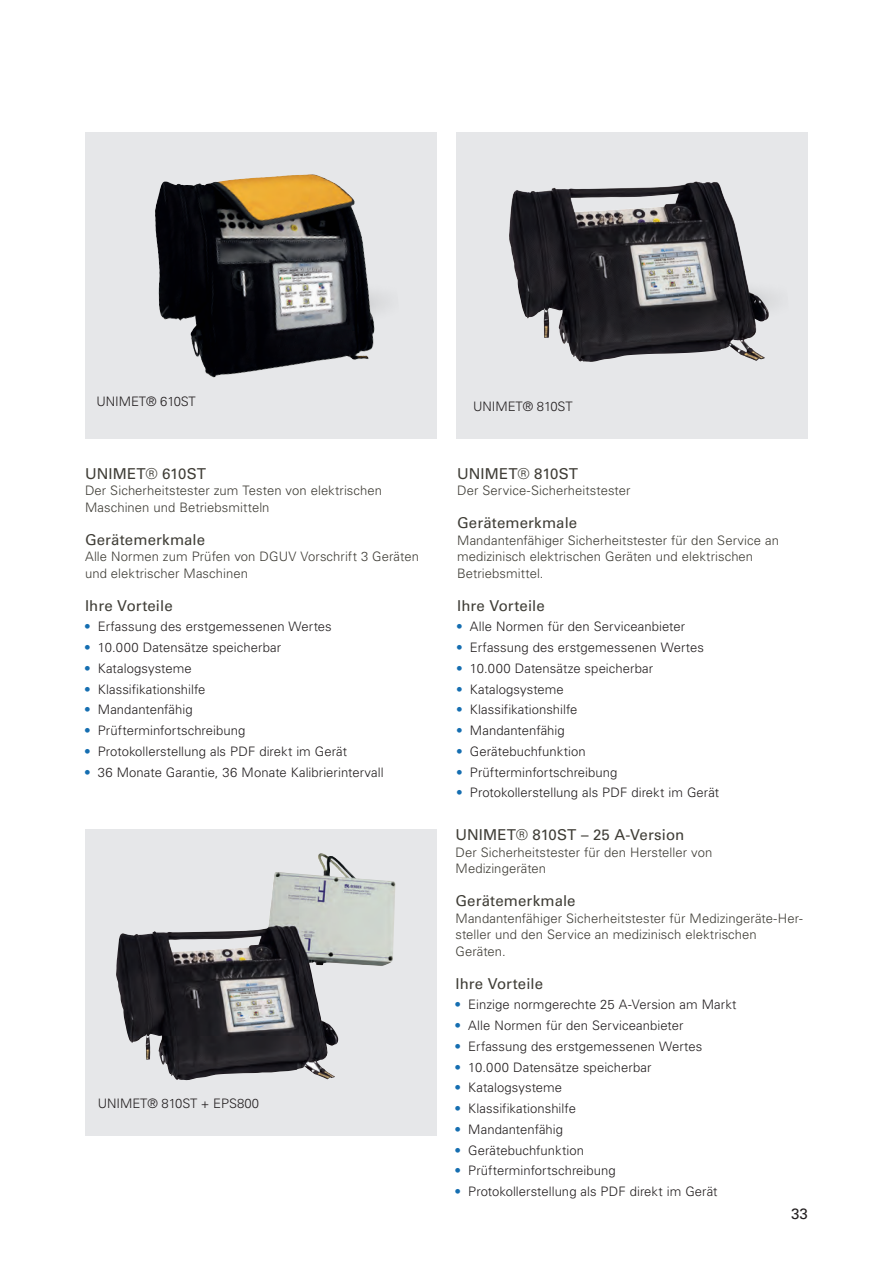
<style>
.page{position:relative;width:893px;height:1263px;background:#fff}
.page>*{position:absolute;margin:0;border:0;box-sizing:border-box;transform-origin:0 0}
.t1{font:15px "Univers LT Std";letter-spacing:.005em;color:#3f3d36}
.t2{font:15px "Univers LT Std";color:#231f20}
.t3{font:300 13.05px "Univers LT Std";letter-spacing:.005em;color:#231f20}
.t4{font:300 13.05px/16.5px "Univers LT Std";letter-spacing:.005em;color:#3f3d36}
.s1{font-weight:400;color:#156eb1}
</style>
<div class="page">
<div style="left:85px;top:133px;width:352px;height:306px;background:#e6e7e9"></div>
<div style="left:85px;top:829px;width:352px;height:306px;background:#e6e7e9"></div>
<svg style="left:456px;top:133px;width:352px;height:306px;background:#bebfc1"></svg>
<img style="left:509px;top:182px;width:185px;height:44px">
<img style="left:310px;top:258px;width:73px;height:86px">
<img style="left:611px;top:257px;width:180px;height:86px">
<img style="left:155px;top:174px;width:155px;height:179px">
<img style="left:116px;top:853px;width:207px;height:228px">
<p class="t3" style="left:96px;top:393px;width:101px">UNIMET® 610ST</p>
<p class="t1" style="left:85px;top:464px;width:122px">UNIMET® 610ST</p>
<p class="t4" style="left:85px;top:482px;width:299px">Der Sicherheitstester zum Testen von elektrischen<br>Maschinen und Betriebsmitteln</p>
<p class="t1" style="left:85px;top:530px;width:122px">Gerätemerkmale</p>
<p class="t4" style="left:85px;top:548px;width:335px">Alle Normen zum Prüfen von DGUV Vorschrift 3 Geräten und elektrischer Maschinen</p>
<p class="t1" style="left:85px;top:596px;width:89px">Ihre Vorteile</p>
<p class="t3" style="left:85px;top:619px;width:248px"><span class="s1">•</span> Erfassung des erstgemessenen Wertes</p>
<p class="t3" style="left:85px;top:640px;width:197px"><span class="s1">•</span> 10.000 Datensätze speicherbar</p>
<p class="t3" style="left:85px;top:660px;width:108px"><span class="s1">•</span> Katalogsysteme</p>
<p class="t3" style="left:85px;top:681px;width:122px"><span class="s1">•</span> Klassifikationshilfe</p>
<p class="t3" style="left:85px;top:702px;width:109px"><span class="s1">•</span> Mandantenfähig</p>
<p class="t3" style="left:85px;top:723px;width:162px"><span class="s1">•</span> Prüfterminfortschreibung</p>
<p class="t3" style="left:85px;top:743px;width:264px"><span class="s1">•</span> Protokollerstellung als PDF direkt im Gerät</p>
<p class="t3" style="left:85px;top:764px;width:300px"><span class="s1">•</span> 36 Monate Garantie, 36 Monate Kalibrierintervall</p>
<p class="t3" style="left:98px;top:1095px;width:163px">UNIMET® 810ST + EPS800</p>
<p class="t3" style="left:473px;top:398px;width:101px">UNIMET® 810ST</p>
<p class="t1" style="left:457px;top:464px;width:122px">UNIMET® 810ST</p>
<p class="t4" style="left:457px;top:482px;width:175px">Der Service-Sicherheitstester</p>
<p class="t1" style="left:457px;top:514px;width:122px">Gerätemerkmale</p>
<p class="t4" style="left:457px;top:532px;width:323px">Mandantenfähiger Sicherheitstester für den Service an medizinisch elektrischen Geräten und elektrischen<br>Betriebsmittel.</p>
<p class="t1" style="left:457px;top:596px;width:89px">Ihre Vorteile</p>
<p class="t3" style="left:457px;top:619px;width:230px"><span class="s1">•</span> Alle Normen für den Serviceanbieter</p>
<p class="t3" style="left:457px;top:640px;width:248px"><span class="s1">•</span> Erfassung des erstgemessenen Wertes</p>
<p class="t3" style="left:457px;top:660px;width:197px"><span class="s1">•</span> 10.000 Datensätze speicherbar</p>
<p class="t3" style="left:457px;top:681px;width:108px"><span class="s1">•</span> Katalogsysteme</p>
<p class="t3" style="left:457px;top:702px;width:122px"><span class="s1">•</span> Klassifikationshilfe</p>
<p class="t3" style="left:457px;top:723px;width:109px"><span class="s1">•</span> Mandantenfähig</p>
<p class="t3" style="left:457px;top:743px;width:130px"><span class="s1">•</span> Gerätebuchfunktion</p>
<p class="t3" style="left:457px;top:764px;width:162px"><span class="s1">•</span> Prüfterminfortschreibung</p>
<p class="t3" style="left:457px;top:785px;width:264px"><span class="s1">•</span> Protokollerstellung als PDF direkt im Gerät</p>
<p class="t1" style="left:455px;top:826px;width:230px">UNIMET® 810ST – 25 A-Version</p>
<p class="t4" style="left:455px;top:844px;width:258px">Der Sicherheitstester für den Hersteller von<br>Medizingeräten</p>
<p class="t1" style="left:455px;top:892px;width:122px">Gerätemerkmale</p>
<p class="t4" style="left:455px;top:910px;width:349px">Mandantenfähiger Sicherheitstester für Medizingeräte-Her&shy;steller und den Service an medizinisch elektrischen<br>Geräten.</p>
<p class="t1" style="left:455px;top:974px;width:89px">Ihre Vorteile</p>
<p class="t3" style="left:455px;top:997px;width:283px"><span class="s1">•</span> Einzige normgerechte 25 A-Version am Markt</p>
<p class="t3" style="left:455px;top:1018px;width:230px"><span class="s1">•</span> Alle Normen für den Serviceanbieter</p>
<p class="t3" style="left:455px;top:1038px;width:248px"><span class="s1">•</span> Erfassung des erstgemessenen Wertes</p>
<p class="t3" style="left:455px;top:1059px;width:197px"><span class="s1">•</span> 10.000 Datensätze speicherbar</p>
<p class="t3" style="left:455px;top:1080px;width:108px"><span class="s1">•</span> Katalogsysteme</p>
<p class="t3" style="left:455px;top:1101px;width:122px"><span class="s1">•</span> Klassifikationshilfe</p>
<p class="t3" style="left:455px;top:1121px;width:109px"><span class="s1">•</span> Mandantenfähig</p>
<p class="t3" style="left:455px;top:1142px;width:130px"><span class="s1">•</span> Gerätebuchfunktion</p>
<p class="t3" style="left:455px;top:1163px;width:162px"><span class="s1">•</span> Prüfterminfortschreibung</p>
<p class="t3" style="left:455px;top:1184px;width:264px"><span class="s1">•</span> Protokollerstellung als PDF direkt im Gerät</p>
<p class="t2" style="left:791px;top:1205px;width:18px">33</p>
</div>
